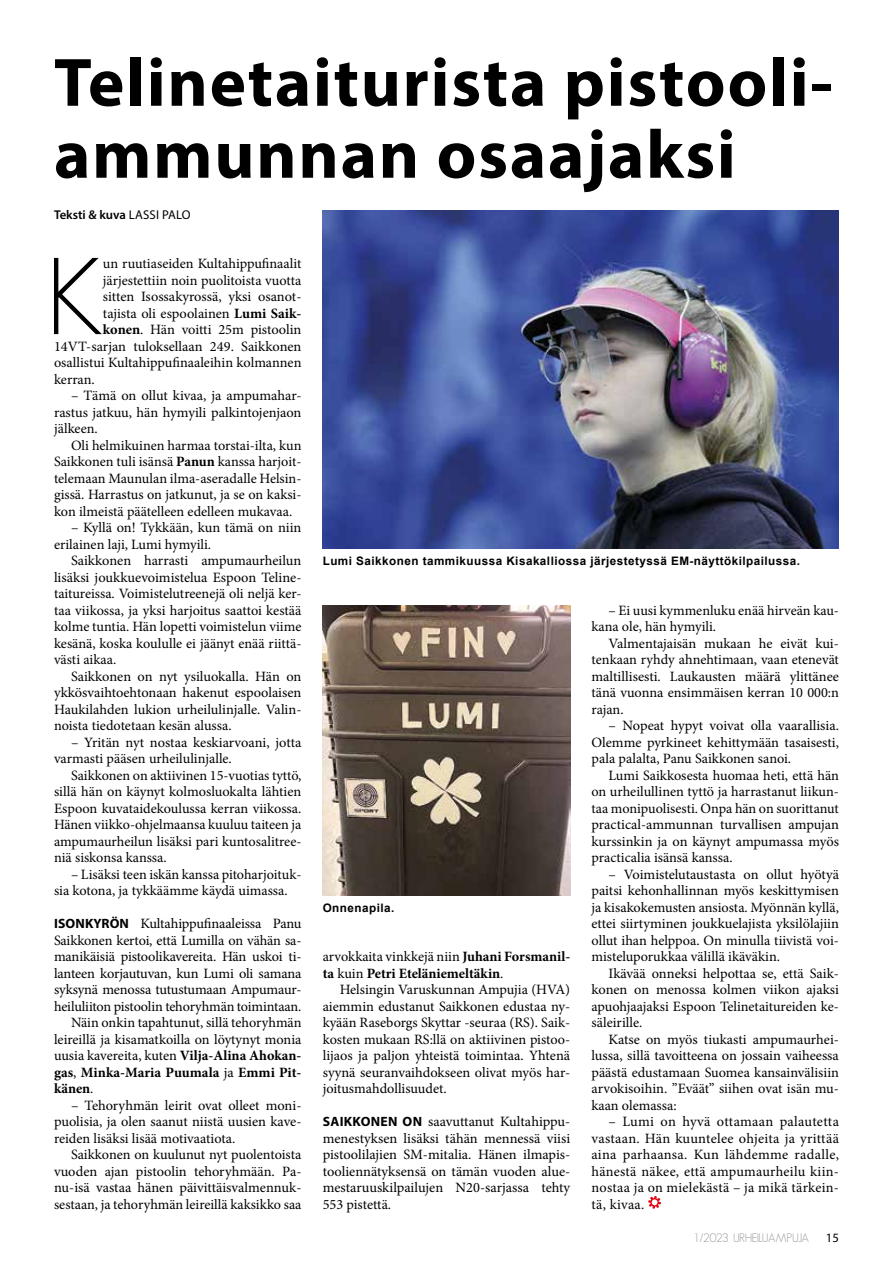
<style>
.page{position:relative;width:893px;height:1263px;background:#fff}
.page>*{position:absolute;margin:0;border:0;box-sizing:border-box;transform-origin:0 0}
.t1{font:300 106.65px "Geosans";color:#000}
.t2{font:700 69px/72px "Myriad Pro";letter-spacing:.025em;color:#000}
.t3{font:14.25px/16.5px "Minion Pro";color:#000;text-align:justify}
.t4{font:700 14.25px/16.5px "Minion Pro";color:#000}
.t5{font:600 12.75px "Myriad Pro";color:#000}
.t6{font:12.75px "Myriad Pro";color:#000}
.t7{font:300 12px "Geosans";letter-spacing:-.03em;color:#93939a}
.t8{font:700 11.7px "Arial";letter-spacing:.04em;color:#000}
.s1{font-weight:400}
.s2{font-weight:700}
.s3{font-family:"Myriad Pro";font-weight:700;font-size:13.5px}
</style>
<div class="page">
<img style="left:323px;top:210px;width:516px;height:339px">
<svg style="left:648px;top:1196px;width:13px;height:13px"></svg>
<img style="left:323px;top:606px;width:247px;height:289px">
<h2 class="t2" style="left:54px;top:44px;width:776px">Telinetaiturista pistooli&shy;ammunnan osaajaksi</h2>
<p class="t5" style="left:54px;top:206px;width:138px">Teksti &amp; kuva <span class="s1">LASSI PALO</span></p>
<h1 class="t1" style="left:47px;top:238px;width:57px">K</h1>
<p class="t3" style="left:103px;top:255px;width:200px">un ruutiaseiden Kultahippufinaalit</p>
<p class="t3" style="left:103px;top:272px;width:200px">järjestettiin noin puolitoista vuotta</p>
<p class="t3" style="left:103px;top:288px;width:200px">sitten Isossakyrossä, yksi osanot-</p>
<p class="t3" style="left:103px;top:305px;width:200px">tajista oli espoolainen <span class="s2">Lumi Saik-</span></p>
<p class="t3" style="left:103px;top:321px;width:200px"><span class="s2">konen</span>. Hän voitti 25m pistoolin</p>
<p class="t3" style="left:54px;top:338px;width:249px">14VT-sarjan tuloksellaan 249. Saikkonen</p>
<p class="t3" style="left:54px;top:354px;width:249px">osallistui Kultahippufinaaleihin kolmannen</p>
<p class="t3" style="left:54px;top:371px;width:42px">kerran.</p>
<p class="t3" style="left:54px;top:387px;width:249px;text-indent:17px">– Tämä on ollut kivaa, ja ampumahar&shy;rastus jatkuu, hän hymyili palkintojenjaon jälkeen.</p>
<p class="t3" style="left:54px;top:437px;width:249px;text-indent:17px">Oli helmikuinen harmaa torstai-ilta, kun Saikkonen tuli isänsä <span class="s2">Panun</span> kanssa harjoit&shy;telemaan Maunulan ilma-aseradalle Helsin&shy;gissä. Harrastus on jatkunut, ja se on kaksi&shy;kon ilmeistä päätelleen edelleen mukavaa.</p>
<p class="t3" style="left:54px;top:519px;width:249px;text-indent:17px">– Kyllä on! Tykkään, kun tämä on niin erilainen laji, Lumi hymyili.</p>
<p class="t3" style="left:54px;top:552px;width:249px;text-indent:17px">Saikkonen harrasti ampumaurheilun lisäksi joukkuevoimistelua Espoon Teline&shy;taitureissa. Voimistelutreenejä oli neljä ker&shy;taa viikossa, ja yksi harjoitus saattoi kestää kolme tuntia. Hän lopetti voimistelun viime kesänä, koska koululle ei jäänyt enää riittä&shy;västi aikaa.</p>
<p class="t3" style="left:54px;top:668px;width:249px;text-indent:17px">Saikkonen on nyt ysiluokalla. Hän on ykkösvaihtoehtonaan hakenut espoolaisen Haukilahden lukion urheilulinjalle. Valin&shy;noista tiedotetaan kesän alussa.</p>
<p class="t3" style="left:54px;top:734px;width:249px;text-indent:17px">– Yritän nyt nostaa keskiarvoani, jotta varmasti pääsen urheilulinjalle.</p>
<p class="t3" style="left:54px;top:767px;width:249px;text-indent:17px">Saikkonen on aktiivinen 15-vuotias tyttö, sillä hän on käynyt kolmosluokalta lähtien Espoon kuvataidekoulussa kerran viikossa.<br>Hänen viikko-ohjelmaansa kuuluu taiteen ja ampumaurheilun lisäksi pari kuntosalitree&shy;niä siskonsa kanssa.</p>
<p class="t3" style="left:54px;top:866px;width:249px;text-indent:17px">– Lisäksi teen iskän kanssa pitoharjoituk&shy;sia kotona, ja tykkäämme käydä uimassa.</p>
<p class="t3" style="left:54px;top:915px;width:249px"><span class="s3">ISONKYRÖN</span> Kultahippufinaaleissa Panu</p>
<p class="t3" style="left:54px;top:932px;width:249px">Saikkonen kertoi, että Lumilla on vähän sa-</p>
<p class="t3" style="left:54px;top:948px;width:249px">manikäisiä pistoolikavereita. Hän uskoi ti-</p>
<p class="t3" style="left:54px;top:965px;width:249px">lanteen korjautuvan, kun Lumi oli samana</p>
<p class="t3" style="left:54px;top:981px;width:249px">syksynä menossa tutustumaan Ampumaur-</p>
<p class="t3" style="left:54px;top:998px;width:249px">heiluliiton pistoolin tehoryhmän toimintaan.</p>
<p class="t3" style="left:71px;top:1014px;width:232px">Näin onkin tapahtunut, sillä tehoryhmän</p>
<p class="t3" style="left:54px;top:1031px;width:249px">leireillä ja kisamatkoilla on löytynyt monia</p>
<p class="t3" style="left:54px;top:1047px;width:249px">uusia kavereita, kuten <span class="s2">Vilja-Alina Ahokan-</span></p>
<p class="t4" style="left:54px;top:1064px;width:249px">gas<span class="s1">,</span> Minka-Maria Puumala <span class="s1">ja</span> Emmi Pit-</p>
<p class="t4" style="left:54px;top:1080px;width:41px">känen<span class="s1">.</span></p>
<p class="t3" style="left:54px;top:1097px;width:249px;text-indent:17px">– Tehoryhmän leirit ovat olleet moni&shy;puolisia, ja olen saanut niistä uusien kave&shy;reiden lisäksi lisää motivaatiota.</p>
<p class="t3" style="left:54px;top:1146px;width:249px;text-indent:17px">Saikkonen on kuulunut nyt puolentoista vuoden ajan pistoolin tehoryhmään. Pa&shy;nu-isä vastaa hänen päivittäisvalmennuk&shy;sestaan, ja tehoryhmän leireillä kaksikko saa</p>
<p class="t8" style="left:323px;top:553px;width:479px">Lumi Saikkonen tammikuussa Kisakalliossa järjestetyssä EM-näyttökilpailussa.</p>
<p class="t8" style="left:323px;top:900px;width:73px">Onnenapila.</p>
<p class="t4" style="left:323px;top:948px;width:249px"><span class="s1">arvokkaita vinkkejä niin</span> Juhani Forsmanil&shy;ta <span class="s1">kuin</span> Petri Eteläniemeltäkin<span class="s1">.</span></p>
<p class="t3" style="left:323px;top:981px;width:249px;text-indent:17px">Helsingin Varuskunnan Ampujia (HVA) aiemmin edustanut Saikkonen edustaa ny&shy;kyään Raseborgs Skyttar -seuraa (RS). Saik&shy;kosten mukaan RS:llä on aktiivinen pistoo&shy;lijaos ja paljon yhteistä toimintaa. Yhtenä syynä seuranvaihdokseen olivat myös har&shy;joitusmahdollisuudet.</p>
<p class="t3" style="left:323px;top:1113px;width:249px"><span class="s3">SAIKKONEN ON</span> saavuttanut Kultahippu&shy;menestyksen lisäksi tähän mennessä viisi pistoolilajien SM-mitalia. Hänen ilmapis&shy;tooliennätyksensä on tämän vuoden alue&shy;mestaruuskilpailujen N20-sarjassa tehty 553 pistettä.</p>
<p class="t3" style="left:591px;top:602px;width:249px;text-indent:17px">– Ei uusi kymmenluku enää hirveän kau&shy;kana ole, hän hymyili.</p>
<p class="t3" style="left:591px;top:635px;width:249px;text-indent:17px">Valmentajaisän mukaan he eivät kui&shy;tenkaan ryhdy ahnehtimaan, vaan etenevät maltillisesti. Laukausten määrä ylittänee tänä vuonna ensimmäisen kerran 10 000:n rajan.</p>
<p class="t3" style="left:591px;top:717px;width:249px;text-indent:17px">– Nopeat hypyt voivat olla vaarallisia.<br>Olemme pyrkineet kehittymään tasaisesti, pala palalta, Panu Saikkonen sanoi.</p>
<p class="t3" style="left:591px;top:767px;width:249px;text-indent:17px">Lumi Saikkosesta huomaa heti, että hän on urheilullinen tyttö ja harrastanut liikun&shy;taa monipuolisesti. Onpa hän on suorittanut practical-ammunnan turvallisen ampujan kurssinkin ja on käynyt ampumassa myös practicalia isänsä kanssa.</p>
<p class="t3" style="left:591px;top:866px;width:249px;text-indent:17px">– Voimistelutaustasta on ollut hyötyä paitsi kehonhallinnan myös keskittymisen ja kisakokemusten ansiosta. Myönnän kyllä, ettei siirtyminen joukkuelajista yksilölajiin ollut ihan helppoa. On minulla tiivistä voi&shy;misteluporukkaa välillä ikäväkin.</p>
<p class="t3" style="left:591px;top:965px;width:249px;text-indent:17px">Ikävää onneksi helpottaa se, että Saik&shy;konen on menossa kolmen viikon ajaksi apuohjaajaksi Espoon Telinetaitureiden ke&shy;säleirille.</p>
<p class="t3" style="left:591px;top:1031px;width:249px;text-indent:17px">Katse on myös tiukasti ampumaurhei&shy;lussa, sillä tavoitteena on jossain vaiheessa päästä edustamaan Suomea kansainvälisiin arvokisoihin. ”Eväät” siihen ovat isän mu&shy;kaan olemassa:</p>
<p class="t3" style="left:591px;top:1113px;width:249px;text-indent:17px">– Lumi on hyvä ottamaan palautetta vastaan. Hän kuuntelee ohjeita ja yrittää aina parhaansa. Kun lähdemme radalle, hänestä näkee, että ampumaurheilu kiin&shy;nostaa ja on mielekästä – ja mikä tärkein&shy;tä, kivaa.</p>
<p class="t7" style="left:693px;top:1231px;width:117px">1/2023 URHEILUAMPUJA</p>
<p class="t6" style="left:826px;top:1230px;width:15px">15</p>
</div>
